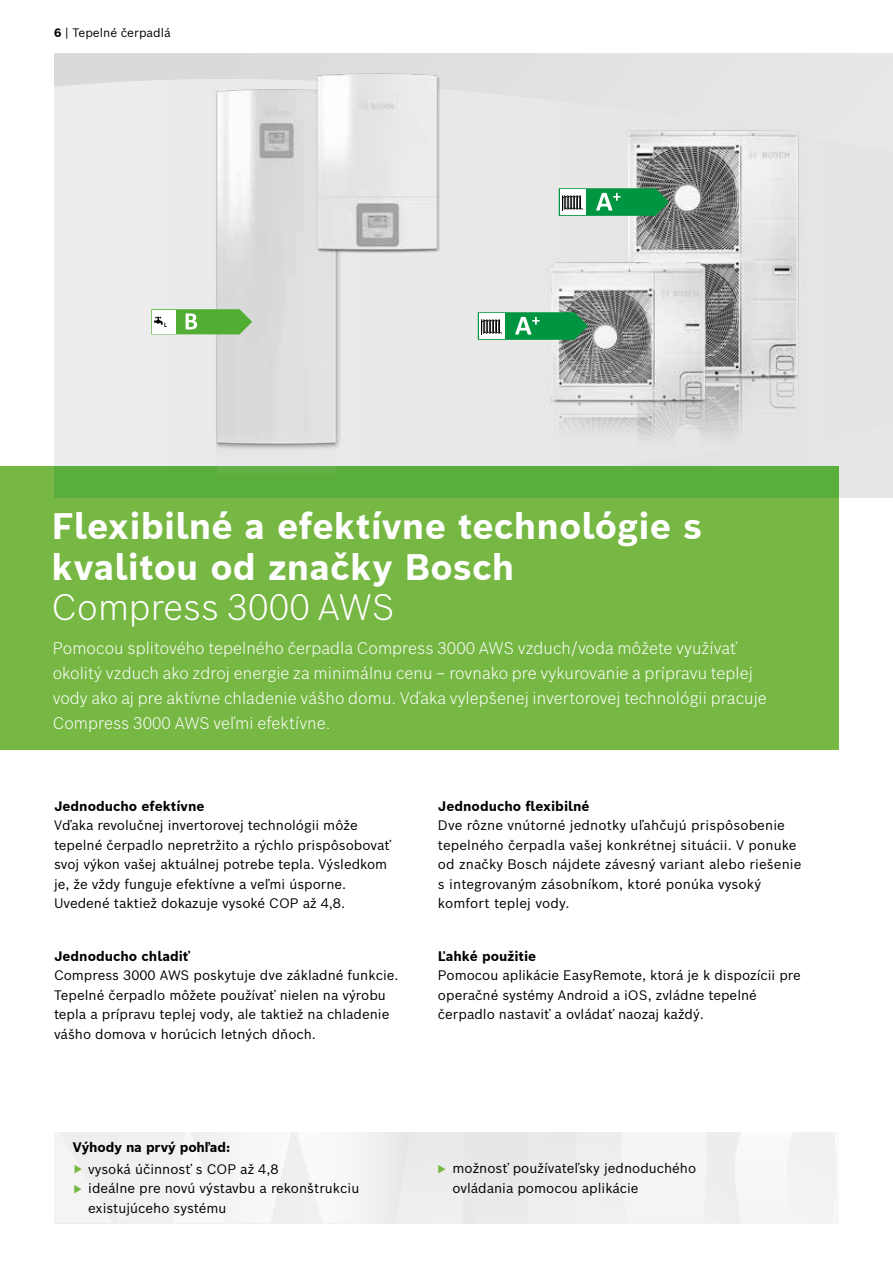
<style>
.page{position:relative;width:893px;height:1263px;background:#fff}
.page>*{position:absolute;margin:0;border:0;box-sizing:border-box;transform-origin:0 0}
.t1{font:700 36px/40.8px "Bosch Sans";letter-spacing:.005em;color:#fff}
.t2{font:300 36px "Bosch Sans";letter-spacing:.005em;color:#fff}
.t3{font:300 16.5px/24.8px "Bosch Sans";letter-spacing:.005em;color:#fff}
.t4{font:13.5px/19.5px "Bosch Sans";color:#000}
.t5{font:700 13.5px "Bosch Sans";color:#000}
.t6{font:12px "Bosch Sans";color:#000}
.s1{font-weight:700}
.s2{font-family:"Bosch Office Sans"}
.s3{color:#76b843}
</style>
<div class="page">
<div style="left:54px;top:53px;width:839px;height:26px;background:#e1e1e1"></div>
<div style="left:54px;top:79px;width:839px;height:346px;background:#e8e8e8"></div>
<div style="left:54px;top:425px;width:839px;height:72px;background:#e8e8e8"></div>
<div style="left:0;top:466px;width:839px;height:283px;background:#76b843"></div>
<div style="left:54px;top:466px;width:785px;height:31px;background:#5aae3c"></div>
<img style="left:185px;top:70px;width:247px;height:401px">
<img style="left:306px;top:66px;width:147px;height:229px">
<img style="left:615px;top:125px;width:190px;height:341px">
<img style="left:536px;top:255px;width:185px;height:211px">
<svg style="left:559px;top:188px;width:110px;height:28px"></svg>
<svg style="left:478px;top:312px;width:110px;height:28px"></svg>
<svg style="left:54px;top:1132px;width:783px;height:91px"></svg>
<svg style="left:151px;top:309px;width:101px;height:25px"></svg>
<p class="t6" style="left:54px;top:23px;width:118px"><span class="s1">6</span> | Tepelné čerpadlá</p>
<h1 class="t1" style="left:52px;top:504px;width:652px">Flexibilné a efektívne technológie s kvalitou od značky Bosch</h1>
<h1 class="t2" style="left:52px;top:582px;width:344px">Compress 3000 AWS</h1>
<p class="t3" style="left:53px;top:635px;width:716px">Pomocou splitového tepelného čerpadla Compress 3000 AWS vzduch/voda môžete využívať okolitý vzduch ako zdroj energie za minimálnu cenu – rovnako pre vykurovanie a prípravu teplej vody ako aj pre aktívne chladenie vášho domu. Vďaka vylepšenej invertorovej technológii pracuje Compress 3000 AWS veľmi efektívne.</p>
<p class="t5" style="left:54px;top:797px;width:152px">Jednoducho efektívne</p>
<p class="t4" style="left:54px;top:815px;width:338px">Vďaka revolučnej invertorovej technológii môže tepelné čerpadlo nepretržito a rýchlo prispôsobovať svoj výkon vašej aktuálnej potrebe tepla. Výsledkom je, že vždy funguje efektívne a veľmi úsporne.<br>Uvedené taktiež dokazuje vysoké COP až 4,8.</p>
<p class="t5" style="left:54px;top:946px;width:138px">Jednoducho chladiť</p>
<p class="t4" style="left:54px;top:964px;width:346px">Compress 3000 AWS poskytuje dve základné funkcie.<br>Tepelné čerpadlo môžete používať nielen na výrobu tepla a prípravu teplej vody, ale taktiež na chladenie vášho domova v horúcich letných dňoch.</p>
<p class="t5" style="left:73px;top:1138px;width:159px">Výhody na prvý poh<span class="s2">ľ</span>ad:</p>
<p class="t4" style="left:73px;top:1158px;width:207px"><span class="s3">▶</span> vysoká účinnosť s COP až 4,8</p>
<p class="t4" style="left:73px;top:1178px;width:288px"><span class="s3">▶</span> ideálne pre novú výstavbu a rekonštrukciu</p>
<p class="t4" style="left:88px;top:1197px;width:140px">existujúceho systému</p>
<p class="t5" style="left:438px;top:797px;width:153px">Jednoducho flexibilné</p>
<p class="t4" style="left:438px;top:815px;width:365px">Dve rôzne vnútorné jednotky uľahčujú prispôsobenie tepelného čerpadla vašej konkrétnej situácii. V ponuke od značky Bosch nájdete závesný variant alebo riešenie s integrovaným zásobníkom, ktoré ponúka vysoký komfort teplej vody.</p>
<p class="t5" style="left:438px;top:947px;width:100px">Ľahké použitie</p>
<p class="t4" style="left:438px;top:965px;width:364px">Pomocou aplikácie EasyRemote, ktorá je k dispozícii pre operačné systémy Android a iOS, zvládne tepelné čerpadlo nastaviť a ovládať naozaj každý.</p>
<p class="t4" style="left:452px;top:1158px;width:245px;text-indent:-15px"><span class="s3">▶</span> možnosť používateľsky jednoduchého ovládania pomocou aplikácie</p>
</div>
